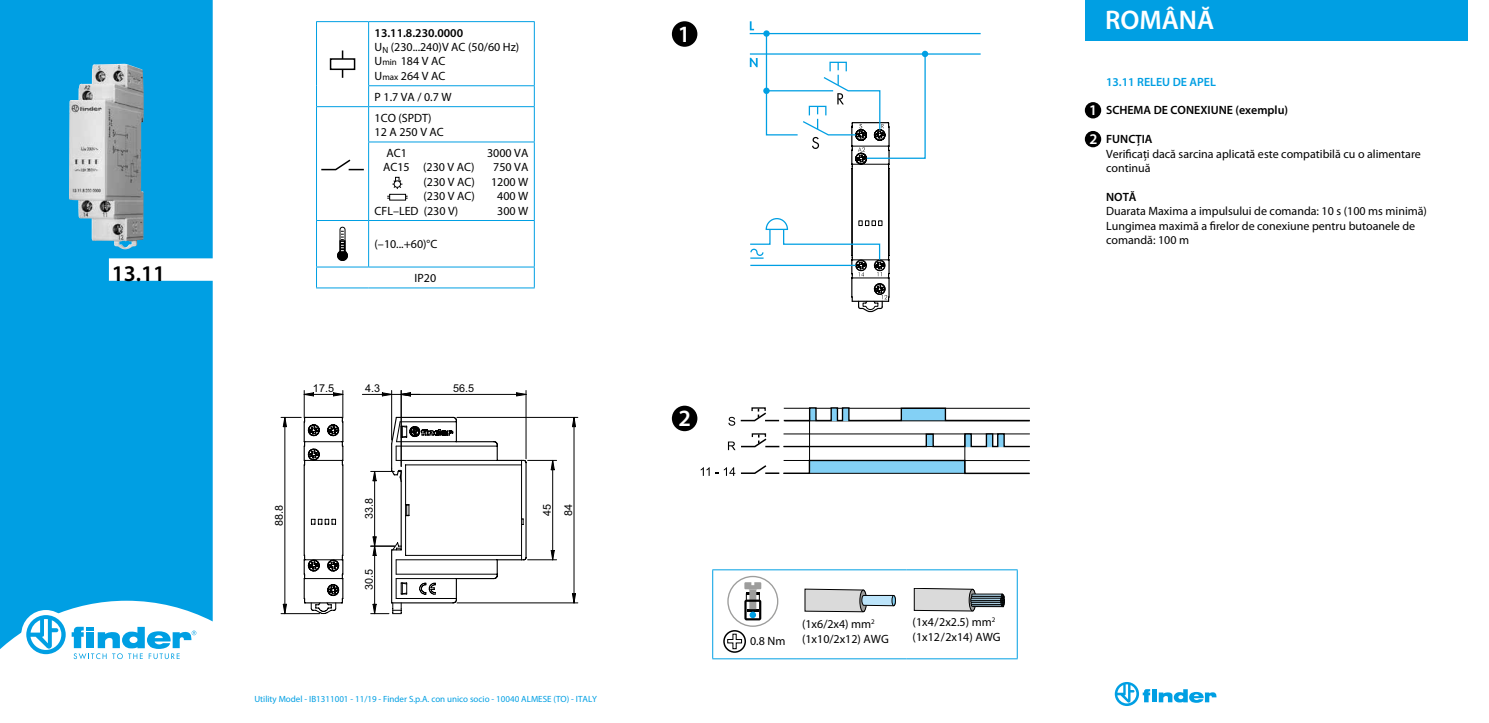
<style>
.page{position:relative;width:1489px;height:723px;background:#fff}
.page>*{position:absolute;margin:0;border:0;box-sizing:border-box;transform-origin:0 0}
.t1{font:600 27px "Myriad Pro";color:#fff}
.t2{font:600 23.4px "Myriad Pro";color:#fff}
.t3{font:600 22.5px "Myriad Pro";color:#000}
.t4{font:600 14.85px/28.8px "Myriad Pro";color:#fff}
.t5{font:12px/14.4px "Myriad Pro";color:#000}
.t6{font:600 12px "Myriad Pro";color:#000}
.t7{font:600 12px "Myriad Pro";color:#009fe3}
.t8{font:10.8px/21.1px "Arial";letter-spacing:.005em;color:#000}
.t9{font:9px "Myriad Pro";color:#009fe3}
.s1{font-weight:600}
.s2{font-size:9px}
</style>
<div class="page">
<svg style="left:1114px;top:682px;width:102px;height:24px"></svg>
<div style="left:0;top:0;width:213px;height:649px;background:#009fe3"></div>
<div style="left:21px;top:610px;width:49px;height:49px;background:#fff;border-radius:50%"></div>
<svg style="left:26px;top:615px;width:40px;height:39px"></svg>
<svg style="left:72px;top:627px;width:124px;height:32px"></svg>
<img style="left:69px;top:64px;width:75px;height:185px">
<hr style="left:457px;top:417px;width:121px;height:1px;background:#000">
<hr style="left:457px;top:602px;width:121px;height:1px;background:#000">
<svg style="left:572px;top:417px;width:3px;height:10px"></svg>
<svg style="left:572px;top:593px;width:3px;height:10px"></svg>
<hr style="left:573px;top:417px;width:1px;height:186px;background:#000">
<svg style="left:281px;top:390px;width:275px;height:224px"></svg>
<hr style="left:749px;top:33px;width:231px;height:1px;background:#009fe3">
<hr style="left:749px;top:53px;width:231px;height:2px;background:#009fe3">
<div style="left:921px;top:51px;width:7px;height:6px;background:#009fe3;border-radius:50%"></div>
<svg style="left:749px;top:21px;width:177px;height:291px"></svg>
<hr style="left:809px;top:416px;width:1px;height:55px;background:#000">
<svg style="left:700px;top:467px;width:9px;height:9px"></svg>
<svg style="left:715px;top:432px;width:314px;height:44px"></svg>
<svg style="left:728px;top:407px;width:301px;height:19px"></svg>
<hr style="left:712px;top:569px;width:84px;height:1px;background:#009fe3">
<hr style="left:712px;top:570px;width:1px;height:88px;background:#009fe3">
<hr style="left:796px;top:569px;width:110px;height:1px;background:#009fe3">
<hr style="left:906px;top:569px;width:111px;height:1px;background:#009fe3">
<hr style="left:1016px;top:570px;width:1px;height:88px;background:#009fe3">
<hr style="left:712px;top:658px;width:84px;height:1px;background:#009fe3">
<hr style="left:796px;top:658px;width:110px;height:1px;background:#009fe3">
<hr style="left:906px;top:658px;width:111px;height:1px;background:#009fe3">
<div style="left:727px;top:576px;width:51px;height:51px;border:1px solid #9d9d9c;border-radius:50%"></div>
<svg style="left:744px;top:582px;width:17px;height:38px"></svg>
<div style="left:723px;top:630px;width:23px;height:23px;border:2px solid #000;border-radius:50%"></div>
<svg style="left:727px;top:633px;width:15px;height:16px"></svg>
<svg style="left:804px;top:589px;width:91px;height:23px"></svg>
<div style="left:891px;top:595px;width:4px;height:11px;border:1px solid #000;border-radius:50%"></div>
<svg style="left:913px;top:588px;width:91px;height:23px;background:#adb0b2"></svg>
<hr style="left:316px;top:21px;width:52px;height:1px;background:#009fe3">
<hr style="left:316px;top:22px;width:1px;height:64px;background:#009fe3">
<hr style="left:368px;top:21px;width:166px;height:1px;background:#009fe3">
<hr style="left:368px;top:22px;width:1px;height:63px;background:#009fe3">
<hr style="left:534px;top:22px;width:1px;height:63px;background:#009fe3">
<svg style="left:316px;top:86px;width:1px;height:20px"></svg>
<hr style="left:368px;top:85px;width:166px;height:1px;background:#009fe3">
<svg style="left:368px;top:86px;width:1px;height:20px"></svg>
<svg style="left:534px;top:86px;width:1px;height:20px"></svg>
<hr style="left:316px;top:106px;width:52px;height:1px;background:#009fe3">
<hr style="left:316px;top:107px;width:1px;height:35px;background:#009fe3">
<hr style="left:368px;top:106px;width:166px;height:1px;background:#009fe3">
<hr style="left:368px;top:107px;width:1px;height:35px;background:#009fe3">
<hr style="left:534px;top:107px;width:1px;height:35px;background:#009fe3">
<hr style="left:316px;top:142px;width:1px;height:78px;background:#009fe3">
<hr style="left:368px;top:142px;width:166px;height:1px;background:#009fe3">
<hr style="left:368px;top:142px;width:1px;height:78px;background:#009fe3">
<hr style="left:534px;top:142px;width:1px;height:78px;background:#009fe3">
<hr style="left:316px;top:220px;width:52px;height:1px;background:#009fe3">
<hr style="left:316px;top:221px;width:1px;height:46px;background:#009fe3">
<hr style="left:368px;top:220px;width:166px;height:1px;background:#009fe3">
<hr style="left:368px;top:221px;width:1px;height:46px;background:#009fe3">
<hr style="left:534px;top:221px;width:1px;height:46px;background:#009fe3">
<hr style="left:316px;top:267px;width:52px;height:1px;background:#009fe3">
<svg style="left:316px;top:267px;width:1px;height:21px"></svg>
<hr style="left:368px;top:267px;width:166px;height:1px;background:#009fe3">
<svg style="left:534px;top:267px;width:1px;height:21px"></svg>
<hr style="left:316px;top:288px;width:52px;height:1px;background:#009fe3">
<hr style="left:368px;top:288px;width:166px;height:1px;background:#009fe3">
<svg style="left:342px;top:50px;width:1px;height:28px"></svg>
<div style="left:330px;top:59px;width:24px;height:10px;background:#fff"></div>
<div style="left:330px;top:58px;width:25px;height:12px;border:2px solid #000"></div>
<svg style="left:321px;top:159px;width:43px;height:12px"></svg>
<svg style="left:337px;top:227px;width:11px;height:34px"></svg>
<svg style="left:392px;top:177px;width:10px;height:12px"></svg>
<div style="left:394px;top:180px;width:7px;height:8px;border:1px solid #000;border-radius:50%"></div>
<div style="left:389px;top:194px;width:17px;height:6px;border:1px solid #000"></div>
<div style="left:672px;top:21px;width:25px;height:26px;background:#000;border-radius:50%"></div>
<div style="left:672px;top:406px;width:25px;height:25px;background:#000;border-radius:50%"></div>
<div style="left:1084px;top:102px;width:17px;height:16px;background:#000;border-radius:50%"></div>
<div style="left:1084px;top:131px;width:17px;height:16px;background:#000;border-radius:50%"></div>
<div style="left:1084px;top:0;width:383px;height:40px;background:#009fe3"></div>
<h3 class="t3" style="left:112px;top:259px;width:55px">13.11</h3>
<p class="t5" style="left:374px;top:25px;width:146px"><span class="s1">13.11.8.230.0000<br></span>U<sub>N</sub> (230...240)V AC (50/60 Hz)<br>U<span class="s2">min</span> 184 V AC<br>U<span class="s2">max</span> 264 V AC</p>
<p class="t5" style="left:374px;top:86px;width:79px;line-height:20.9px">P 1.7 VA / 0.7 W<br>1CO (SPDT)</p>
<p class="t5" style="left:386px;top:121px;width:59px;line-height:20.9px;text-indent:-12px">12 A 250 V AC<br>AC1</p>
<p class="t5" style="left:487px;top:145px;width:43px">3000 VA</p>
<p class="t5" style="left:383px;top:160px;width:93px">AC15 (230 V AC)</p>
<p class="t5" style="left:493px;top:160px;width:37px">750 VA</p>
<p class="t5" style="left:423px;top:174px;width:53px">(230 V AC)</p>
<p class="t5" style="left:491px;top:174px;width:39px">1200 W</p>
<p class="t5" style="left:423px;top:189px;width:53px">(230 V AC)</p>
<p class="t5" style="left:497px;top:189px;width:33px">400 W</p>
<p class="t5" style="left:374px;top:203px;width:85px">CFL–LED (230 V)</p>
<p class="t5" style="left:497px;top:203px;width:33px">300 W</p>
<p class="t5" style="left:374px;top:237px;width:64px">(–10...+60)°C</p>
<p class="t5" style="left:414px;top:271px;width:23px">IP20</p>
<p class="t8" style="left:313px;top:378px;width:23px">17.5</p>
<p class="t8" style="left:365px;top:378px;width:17px">4.3</p>
<p class="t8" style="left:453px;top:378px;width:23px">56.5</p>
<p class="t8" style="left:268px;top:526px;width:22px;rotate:-90deg">88.8</p>
<p class="t8" style="left:358px;top:519px;width:23px;rotate:-90deg">33.8</p>
<p class="t8" style="left:358px;top:590px;width:23px;rotate:-90deg">30.5</p>
<p class="t8" style="left:536px;top:516px;width:14px;rotate:-90deg">45<br>84</p>
<p class="t9" style="left:254px;top:693px;width:344px">Utility Model - IB1311001 - 11/19 - Finder S.p.A. con unico socio - 10040 ALMESE (TO) - ITALY</p>
<h2 class="t2" style="left:678px;top:19px;width:14px">1</h2>
<h2 class="t2" style="left:678px;top:403px;width:14px">2</h2>
<p class="t5" style="left:750px;top:634px;width:37px">0.8 Nm</p>
<p class="t5" style="left:802px;top:617px;width:88px">(1x6/2x4) mm<sup>2 </sup>(1x10/2x12) AWG</p>
<p class="t5" style="left:912px;top:615px;width:89px">(1x4/2x2.5) mm<sup>2 </sup>(1x12/2x14) AWG</p>
<h1 class="t1" style="left:1105px;top:3px;width:111px">ROMÂNĂ</h1>
<p class="t4" style="left:1088px;top:95px;width:10px">1<br>2</p>
<p class="t7" style="left:1106px;top:74px;width:111px">13.11 RELEU DE APEL</p>
<p class="t6" style="left:1106px;top:103px;width:183px">SCHEMA DE CONEXIUNE (exemplu)</p>
<p class="t6" style="left:1106px;top:131px;width:48px">FUNCŢIA</p>
<p class="t5" style="left:1106px;top:146px;width:316px">Verificaţi dacă sarcina aplicată este compatibilă cu o alimentare continuă</p>
<p class="t6" style="left:1106px;top:189px;width:32px">NOTĂ</p>
<p class="t5" style="left:1106px;top:204px;width:322px">Duarata Maxima a impulsului de comanda: 10 s (100 ms minimă)<br>Lungimea maximă a firelor de conexiune pentru butoanele de comandă: 100 m</p>
</div>
